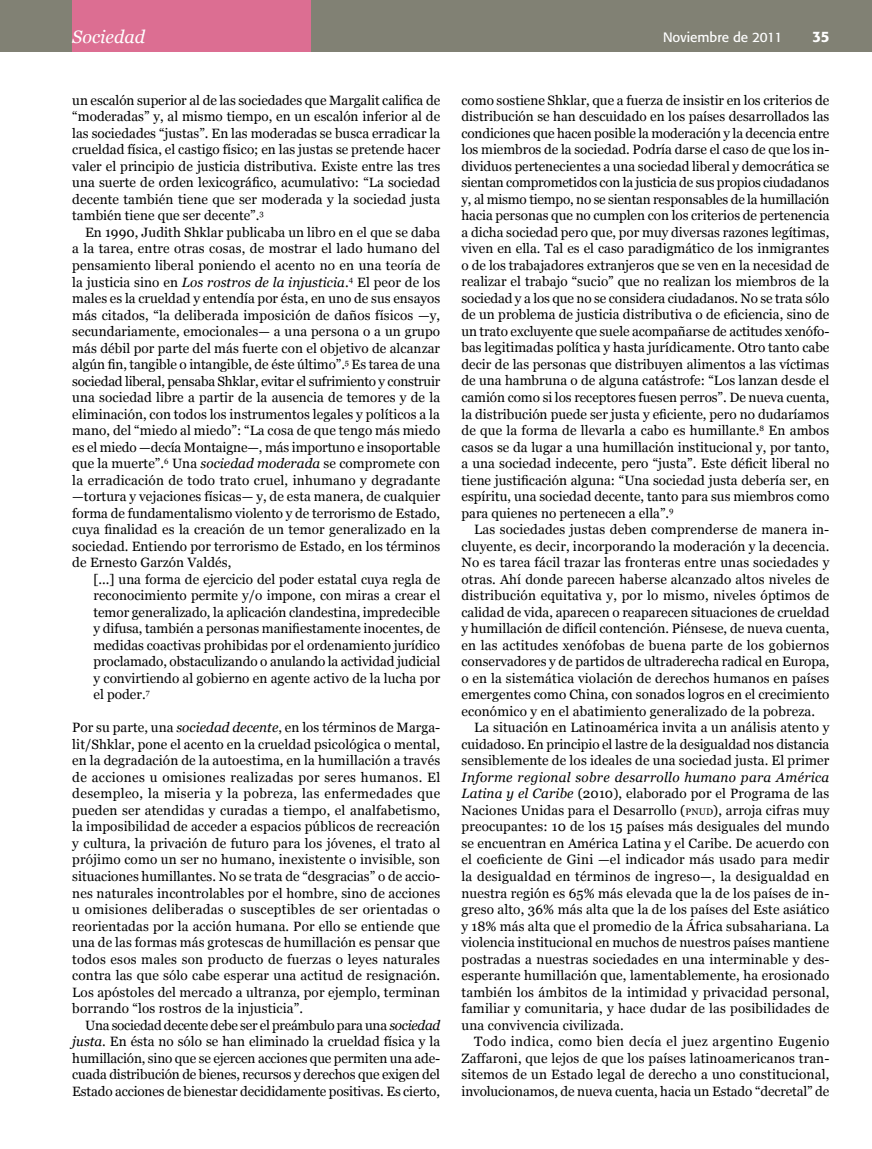
<style>
.page{position:relative;width:872px;height:1149px;background:#fff}
.page>*{position:absolute;margin:0;border:0;box-sizing:border-box;transform-origin:0 0}
.t1{font:italic 18px "Georgia";color:#fff}
.t2{font:500 15px "Formata";color:#fff}
.t3{font:13.5px/16.5px "Georgia";letter-spacing:.005em;color:#000;text-align:justify}
.t4{font:13.5px "Formata";color:#fff}
.s1{font-style:italic}
.s2{font-size:9.45px}
.s3{font-style:inherit}
</style>
<div class="page">
<div style="left:0;top:0;width:872px;height:51px;background:#818174"></div>
<div style="left:72px;top:0;width:238px;height:51px;background:#dc6e92"></div>
<h1 class="t1" style="left:72px;top:25px;width:74px">Sociedad</h1>
<p class="t4" style="left:663px;top:29px;width:121px">Noviembre de 2011</p>
<p class="t2" style="left:812px;top:28px;width:19px">35</p>
<p class="t3" style="left:72px;top:92px;width:369px">un escalón superior al de las sociedades que Margalit califica de “moderadas” y, al mismo tiempo, en un escalón inferior al de las sociedades “justas”. En las moderadas se busca erradicar la crueldad física, el castigo físico; en las justas se pretende hacer valer el principio de justicia distributiva. Existe entre las tres una suerte de orden lexicográfico, acumulativo: “La sociedad decente también tiene que ser moderada y la sociedad justa también tiene que ser decente”.<sup>3</sup></p>
<p class="t3" style="left:72px;top:224px;width:369px;text-indent:13px">En 1990, Judith Shklar publicaba un libro en el que se daba a la tarea, entre otras cosas, de mostrar el lado humano del pensamiento liberal poniendo el acento no en una teoría de la justicia sino en <span class="s1">Los rostros de la injusticia</span>.<sup>4</sup> El peor de los males es la crueldad y entendía por ésta, en uno de sus ensayos más citados, “la deliberada imposición de daños físicos —y, secundariamente, emocionales— a una persona o a un grupo más débil por parte del más fuerte con el objetivo de alcanzar algún fin, tangible o intangible, de éste último”.<sup>5</sup> Es tarea de una sociedad liberal, pensaba Shklar, evitar el sufrimiento y construir una sociedad libre a partir de la ausencia de temores y de la eliminación, con todos los instrumentos legales y políticos a la mano, del “miedo al miedo”: “La cosa de que tengo más miedo es el miedo —decía Montaigne—, más importuno e insoportable que la muerte”.<sup>6</sup> Una <span class="s1">sociedad moderada</span> se compromete con la erradicación de todo trato cruel, inhumano y degradante —tortura y vejaciones físicas— y, de esta manera, de cualquier forma de fundamentalismo violento y de terrorismo de Estado, cuya finalidad es la creación de un temor generalizado en la sociedad. Entiendo por terrorismo de Estado, en los términos de Ernesto Garzón Valdés,</p>
<p class="t3" style="left:94px;top:571px;width:348px">[...] una forma de ejercicio del poder estatal cuya regla de reconocimiento permite y/o impone, con miras a crear el temor generalizado, la aplicación clandestina, impredecible y difusa, también a personas manifiestamente inocentes, de medidas coactivas prohibidas por el ordenamiento jurídico proclamado, obstaculizando o anulando la actividad judicial y convirtiendo al gobierno en agente activo de la lucha por el poder.<sup>7</sup></p>
<p class="t3" style="left:72px;top:719px;width:369px">Por su parte, una <span class="s1">sociedad decente</span>, en los términos de Marga&shy;lit/Shklar, pone el acento en la crueldad psicológica o mental, en la degradación de la autoestima, en la humillación a través de acciones u omisiones realizadas por seres humanos. El desempleo, la miseria y la pobreza, las enfermedades que pueden ser atendidas y curadas a tiempo, el analfabetismo, la imposibilidad de acceder a espacios públicos de recreación y cultura, la privación de futuro para los jóvenes, el trato al prójimo como un ser no humano, inexistente o invisible, son situaciones humillantes. No se trata de “desgracias” o de accio&shy;nes naturales incontrolables por el hombre, sino de acciones u omisiones deliberadas o susceptibles de ser orientadas o reorientadas por la acción humana. Por ello se entiende que una de las formas más grotescas de humillación es pensar que todos esos males son producto de fuerzas o leyes naturales contra las que sólo cabe esperar una actitud de resignación.<br>Los apóstoles del mercado a ultranza, por ejemplo, terminan borrando “los rostros de la injusticia”.</p>
<p class="t3" style="left:72px;top:1016px;width:369px;text-indent:13px">Una sociedad decente debe ser el preámbulo para una <span class="s1">sociedad justa</span>. En ésta no sólo se han eliminado la crueldad física y la humillación, sino que se ejercen acciones que permiten una ade&shy;cuada distribución de bienes, recursos y derechos que exigen del Estado acciones de bienestar decididamente positivas. Es cierto,</p>
<p class="t3" style="left:461px;top:92px;width:369px">como sostiene Shklar, que a fuerza de insistir en los criterios de distribución se han descuidado en los países desarrollados las condiciones que hacen posible la moderación y la decencia entre los miembros de la sociedad. Podría darse el caso de que los in&shy;dividuos pertenecientes a una sociedad liberal y democrática se sientan comprometidos con la justicia de sus propios ciudadanos y, al mismo tiempo, no se sientan responsables de la humillación hacia personas que no cumplen con los criterios de pertenencia a dicha sociedad pero que, por muy diversas razones legítimas, viven en ella. Tal es el caso paradigmático de los inmigrantes o de los trabajadores extranjeros que se ven en la necesidad de realizar el trabajo “sucio” que no realizan los miembros de la sociedad y a los que no se considera ciudadanos. No se trata sólo de un problema de justicia distributiva o de eficiencia, sino de un trato excluyente que suele acompañarse de actitudes xenófo&shy;bas legitimadas política y hasta jurídicamente. Otro tanto cabe decir de las personas que distribuyen alimentos a las víctimas de una hambruna o de alguna catástrofe: “Los lanzan desde el camión como si los receptores fuesen perros”. De nueva cuenta, la distribución puede ser justa y eficiente, pero no dudaríamos de que la forma de llevarla a cabo es humillante.<sup>8</sup> En ambos casos se da lugar a una humillación institucional y, por tanto, a una sociedad indecente, pero “justa”. Este déficit liberal no tiene justificación alguna: “Una sociedad justa debería ser, en espíritu, una sociedad decente, tanto para sus miembros como para quienes no pertenecen a ella”.<sup>9</sup></p>
<p class="t3" style="left:461px;top:521px;width:369px;text-indent:13px">Las sociedades justas deben comprenderse de manera in&shy;cluyente, es decir, incorporando la moderación y la decencia.<br>No es tarea fácil trazar las fronteras entre unas sociedades y otras. Ahí donde parecen haberse alcanzado altos niveles de distribución equitativa y, por lo mismo, niveles óptimos de calidad de vida, aparecen o reaparecen situaciones de crueldad y humillación de difícil contención. Piénsese, de nueva cuenta, en las actitudes xenófobas de buena parte de los gobiernos conservadores y de partidos de ultraderecha radical en Europa, o en la sistemática violación de derechos humanos en países emergentes como China, con sonados logros en el crecimiento económico y en el abatimiento generalizado de la pobreza.</p>
<p class="t3" style="left:461px;top:719px;width:369px;text-indent:13px">La situación en Latinoamérica invita a un análisis atento y cuidadoso. En principio el lastre de la desigualdad nos distancia sensiblemente de los ideales de una sociedad justa. El primer</p>
<p class="t3" style="left:461px;top:769px;width:369px"><span class="s1">Informe regional sobre desarrollo humano para América Latina y el Caribe</span> (2010), elaborado por el Programa de las Naciones Unidas para el Desarrollo (<span class="s2">pnud</span><span class="s3">)</span>, arroja cifras muy preocupantes: 10 de los 15 países más desiguales del mundo se encuentran en América Latina y el Caribe. De acuerdo con el coeficiente de Gini —el indicador más usado para medir la desigualdad en términos de ingreso—, la desigualdad en nuestra región es 65% más elevada que la de los países de in&shy;greso alto, 36% más alta que la de los países del Este asiático y 18% más alta que el promedio de la África subsahariana. La violencia institucional en muchos de nuestros países mantiene postradas a nuestras sociedades en una interminable y des&shy;esperante humillación que, lamentablemente, ha erosionado también los ámbitos de la intimidad y privacidad personal, familiar y comunitaria, y hace dudar de las posibilidades de una convivencia civilizada.</p>
<p class="t3" style="left:461px;top:1033px;width:369px;text-indent:13px">Todo indica, como bien decía el juez argentino Eugenio Zaffaroni, que lejos de que los países latinoamericanos tran&shy;sitemos de un Estado legal de derecho a uno constitucional, involucionamos, de nueva cuenta, hacia un Estado “decretal” de</p>
</div>
